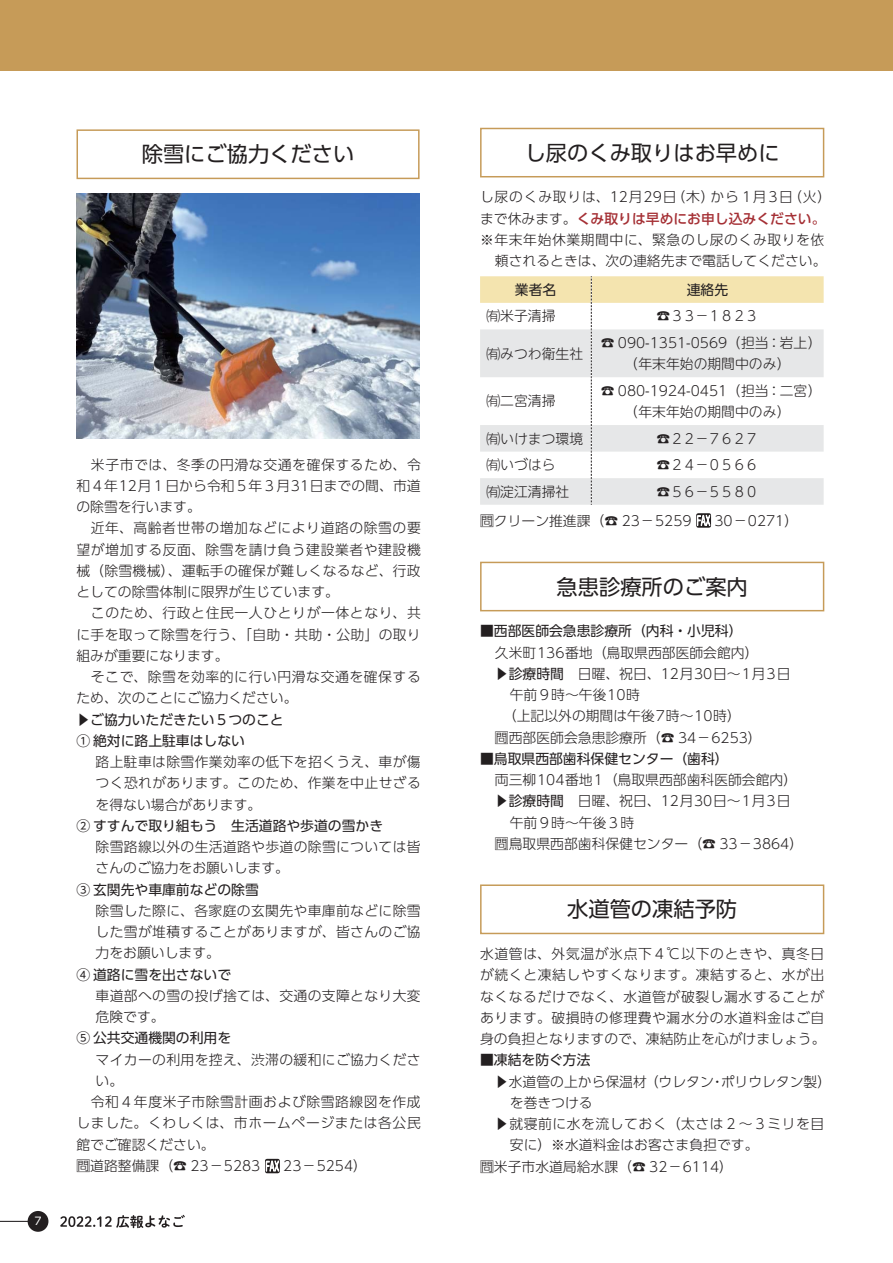
<style>
.page{position:relative;width:893px;height:1263px;background:#fff}
.page>*{position:absolute;margin:0;border:0;box-sizing:border-box;transform-origin:0 0}
.t1{font:21.3px "UD Shin Go Pro Regular 90 msp RKSJ H";color:#231f20}
.t2{font:13.8px/21.3px "UD Shin Go Pro Light 90 msp RKSJ H";letter-spacing:.02em;color:#231f20;text-align:justify}
.t3{font:13.8px/21.3px "UD Shin Go Pro Light 90 msp RKSJ H";letter-spacing:.04em;color:#231f20}
.t4{font:13.8px "UD Shin Go Pro Light 90 msp RKSJ H";color:#231f20}
.t5{font:13.8px/21.3px "UD Shin Go Pro Regular 90 msp RKSJ H";color:#231f20}
.t6{font:13.8px/21.3px "UD Shin M Go Pro Light 90 msp RKSJ H";color:#231f20;text-align:center}
.t7{font:13.8px "UD Shin Go Pro Light 90 msp RKSJ H";letter-spacing:.055em;color:#231f20}
.t8{font:13.8px "UD Shin Go Pro Medium 90 msp RKSJ H";color:#a53035}
.t9{font:13.8px "UD Shin Go Pro Light 90 msp RKSJ H";letter-spacing:.045em;color:#231f20}
.t10{font:10.65px "UD Shin Go Pro Regular 90 msp RKSJ H";color:#fff}
.s1{font-family:"UD Shin Go Pro Light 90 msp RKSJ H";color:#231f20}
.s2{font-size:13.5px}
.s3{font-family:"UD Shin Go Pro Regular 90 msp RKSJ H"}
.s4{font-family:"UD Shin Go Pro Light 90 msp RKSJ H"}
</style>
<div class="page">
<svg style="left:265px;top:1159px;width:15px;height:14px"></svg>
<svg style="left:266px;top:1158px;width:13px;height:16px"></svg>
<img style="left:77px;top:193px;width:342px;height:245px">
<svg style="left:480px;top:276px;width:344px;height:252px"></svg>
<div style="left:480px;top:128px;width:344px;height:49px;border:1px solid #c69b58"></div>
<div style="left:480px;top:562px;width:344px;height:49px;border:1px solid #c69b58"></div>
<div style="left:77px;top:129px;width:342px;height:50px;border:1px solid #c69b58"></div>
<div style="left:480px;top:884px;width:344px;height:50px;border:1px solid #c69b58"></div>
<div style="left:0;top:0;width:893px;height:70px;background:#c69b58"></div>
<svg style="left:60px;top:1215px;width:125px;height:13px"></svg>
<hr style="left:0;top:1221px;width:30px;height:1px;background:#231f20">
<div style="left:28px;top:1211px;width:20px;height:21px;background:#231f20;border-radius:50%"></div>
<h1 class="t1" style="left:142px;top:146px;width:214px">除雪にご協力ください</h1>
<p class="t10" style="left:33px;top:1217px;width:12px">７</p>
<p class="t3" style="left:77px;top:456px;width:346px">　米子市では、冬季の円滑な交通を確保するため、令和４年12月１日から令和５年３月31日までの間、市道の除雪を行います。<br>　近年、高齢者世帯の増加などにより道路の除雪の要望が増加する反面、除雪を請け負う建設業者や建設機械（除雪機械）、運転手の確保が難しくなるなど、行政としての除雪体制に限界が生じています。<br>　このため、行政と住民一人ひとりが一体となり、共に手を取って除雪を行う、「自助・共助・公助」の取り組みが重要になります。<br>　そこで、除雪を効率的に行い円滑な交通を確保するため、次のことにご協力ください。</p>
<p class="t5" style="left:77px;top:711px;width:209px">▶ご協力いただきたい５つのこと<br>① 絶対に路上駐車はしない</p>
<p class="t2" style="left:96px;top:753px;width:327px">路上駐車は除雪作業効率の低下を招くうえ、車が傷つく恐れがあります。このため、作業を中止せざるを得ない場合があります。</p>
<p class="t5" style="left:77px;top:817px;width:308px">② すすんで取り組もう　生活道路や歩道の雪かき</p>
<p class="t2" style="left:96px;top:838px;width:326px">除雪路線以外の生活道路や歩道の除雪については皆さんのご協力をお願いします。</p>
<p class="t5" style="left:77px;top:881px;width:184px">③ 玄関先や車庫前などの除雪</p>
<p class="t2" style="left:96px;top:902px;width:326px">除雪した際に、各家庭の玄関先や車庫前などに除雪した雪が堆積することがありますが、皆さんのご協力をお願いします。</p>
<p class="t5" style="left:77px;top:966px;width:156px">④ 道路に雪を出さないで</p>
<p class="t2" style="left:96px;top:987px;width:326px">車道部への雪の投げ捨ては、交通の支障となり大変危険です。</p>
<p class="t5" style="left:77px;top:1029px;width:156px">⑤ 公共交通機関の利用を</p>
<p class="t2" style="left:96px;top:1051px;width:326px">マイカーの利用を控え、渋滞の緩和にご協力くださ</p>
<p class="t2" style="left:96px;top:1072px;width:29px">い。</p>
<p class="t3" style="left:77px;top:1093px;width:346px">　令和４年度米子市除雪計画および除雪路線図を作成</p>
<p class="t9" style="left:77px;top:1118px;width:346px">しました。くわしくは、市ホームページまたは各公民</p>
<p class="t4" style="left:77px;top:1139px;width:140px">館でご確認ください。</p>
<p class="t4" style="left:77px;top:1161px;width:185px">問道路整備課（☎ 23－5283</p>
<p class="t2" style="left:283px;top:1157px;width:85px">23－5254）</p>
<h1 class="t1" style="left:525px;top:145px;width:257px">し尿のくみ取りはお早めに</h1>
<p class="t7" style="left:480px;top:192px;width:353px">し尿のくみ取りは、12月29日（木）から１月３日（火）</p>
<p class="t8" style="left:480px;top:213px;width:347px"><span class="s1">まで休みます。</span>くみ取りは早めにお申し込みください。</p>
<p class="t2" style="left:480px;top:231px;width:348px;text-align:right">※年末年始休業期間中に、緊急のし尿のくみ取りを依頼されるときは、次の連絡先まで電話してください。</p>
<p class="t5" style="left:515px;top:281px;width:43px">業者名</p>
<p class="t5" style="left:687px;top:281px;width:43px">連絡先</p>
<p class="t6" style="left:486px;top:307px;width:71px">㈲米子清掃</p>
<p class="t6" style="left:656px;top:307px;width:104px">☎３３－１８２３</p>
<p class="t6" style="left:486px;top:345px;width:98px">㈲みつわ衛生社</p>
<p class="t6" style="left:601px;top:334px;width:222px">☎ 090-1351-0569（担当：岩上）（年末年始の期間中のみ）</p>
<p class="t6" style="left:486px;top:392px;width:71px">㈲二宮清掃</p>
<p class="t6" style="left:601px;top:382px;width:222px">☎ 080-1924-0451（担当：二宮）（年末年始の期間中のみ）</p>
<p class="t6" style="left:486px;top:430px;width:98px">㈲いけまつ環境</p>
<p class="t6" style="left:656px;top:430px;width:104px">☎２２－７６２７</p>
<p class="t6" style="left:486px;top:456px;width:71px">㈲いづはら</p>
<p class="t6" style="left:656px;top:456px;width:104px">☎２４－０５６６</p>
<p class="t6" style="left:486px;top:483px;width:84px">㈲淀江清掃社</p>
<p class="t6" style="left:656px;top:483px;width:104px">☎５６－５５８０</p>
<p class="t2" style="left:480px;top:512px;width:213px">問<span class="s2">クリーン推進課</span>（☎ 23－5259</p>
<p class="t2" style="left:714px;top:512px;width:85px">30－0271）</p>
<h1 class="t1" style="left:556px;top:579px;width:193px">急患診療所のご案内</h1>
<p class="t5" style="left:480px;top:622px;width:264px">■西部医師会急患診療所（内科・小児科）</p>
<p class="t4" style="left:495px;top:647px;width:265px">久米町136番地（鳥取県西部医師会館内）</p>
<p class="t4" style="left:495px;top:668px;width:297px">▶<span class="s3">診療時間</span>　日曜、祝日、12月30日～１月３日</p>
<p class="t4" style="left:510px;top:690px;width:132px">午前９時～午後10時</p>
<p class="t4" style="left:503px;top:711px;width:239px">（上記以外の期間は午後７時～10時）</p>
<p class="t4" style="left:495px;top:732px;width:268px">問西部医師会急患診療所（☎ 34－6253）</p>
<p class="t5" style="left:480px;top:750px;width:250px">■鳥取県西部歯科保健センター（歯科）</p>
<p class="t4" style="left:495px;top:775px;width:304px">両三柳104番地１（鳥取県西部歯科医師会館内）</p>
<p class="t4" style="left:495px;top:796px;width:297px">▶<span class="s3">診療時間</span>　日曜、祝日、12月30日～１月３日</p>
<p class="t4" style="left:510px;top:817px;width:126px">午前９時～午後３時</p>
<p class="t4" style="left:495px;top:838px;width:310px">問鳥取県西部歯科保健センター（☎ 33－3864）</p>
<h1 class="t1" style="left:567px;top:901px;width:172px">水道管の凍結予防</h1>
<p class="t2" style="left:480px;top:945px;width:347px">水道管は、外気温が氷点下４℃以下のときや、真冬日が続くと凍結しやすくなります。凍結すると、水が出なくなるだけでなく、水道管が破裂し漏水することがあります。破損時の修理費や漏水分の水道料金はご自身の負担となりますので、凍結防止を心がけましょう。</p>
<p class="t5" style="left:480px;top:1051px;width:112px"><span class="s4">■</span>凍結を防ぐ方法</p>
<p class="t4" style="left:495px;top:1076px;width:338px">▶水道管の上から保温材（ウレタン・ポリウレタン製）</p>
<p class="t2" style="left:510px;top:1094px;width:84px">を巻きつける</p>
<p class="t3" style="left:495px;top:1115px;width:331px">▶就寝前に水を流しておく（太さは２～３ミリを目</p>
<p class="t4" style="left:510px;top:1140px;width:250px">安に）※水道料金はお客さま負担です。</p>
<p class="t4" style="left:480px;top:1161px;width:254px">問米子市水道局給水課（☎ 32－6114）</p>
</div>
